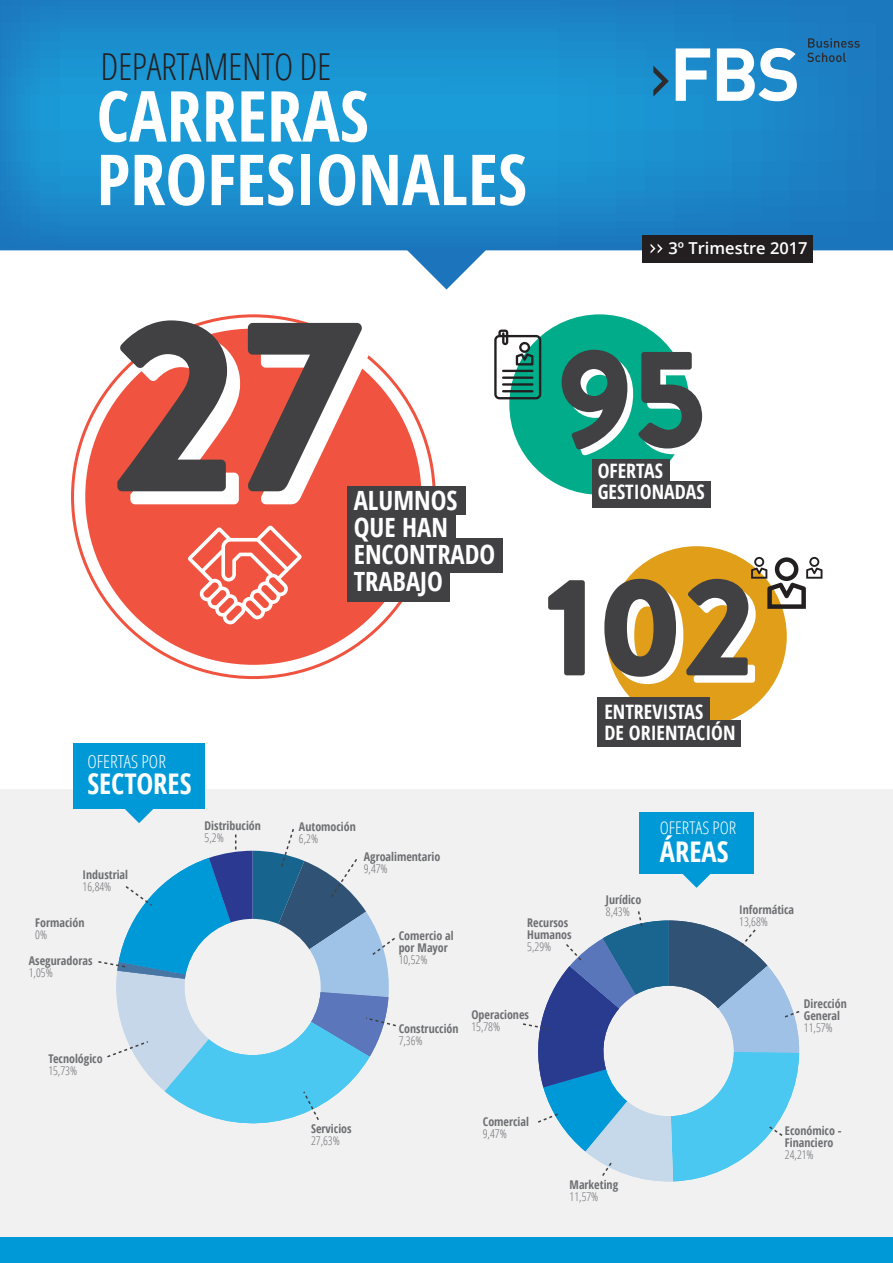
<style>
.page{position:relative;width:893px;height:1263px;background:#fff}
.page>*{position:absolute;margin:0;border:0;box-sizing:border-box;transform-origin:0 0}
.t1{font:700 condensed 70.35px/63.4px "Open Sans";color:#fff}
.t2{font:300 condensed 37.05px "Open Sans";letter-spacing:-.01em;color:#231f20}
.t3{font:700 condensed 28.5px "Open Sans";color:#fff}
.t4{font:700 condensed 26.55px/27px "Open Sans";color:#fff}
.t5{font:700 condensed 19.95px/21.6px "Open Sans";color:#fff}
.t6{font:300 condensed 18px "Open Sans";color:#fff}
.t7{font:300 condensed 17.55px "Open Sans";color:#fff}
.t8{font:600 16.5px "Open Sans";color:#fff}
.t9{font:700 condensed 12px/12px "Open Sans";color:#6e6f72}
.t10{font:300 condensed 12px "Open Sans";color:#6e6f72}
</style>
<div class="page">
<div style="left:0;top:789px;width:893px;height:470px;background:#f1f1f2"></div>
<svg style="left:0;top:0;width:893px;height:250px;background:#1b8acb"></svg>
<div style="left:0;top:1237px;width:893px;height:26px;background:#0099d8"></div>
<div style="left:643px;top:235px;width:170px;height:28px;background:#231f20"></div>
<svg style="left:651px;top:244px;width:12px;height:9px"></svg>
<svg style="left:676px;top:48px;width:121px;height:53px"></svg>
<svg style="left:653px;top:66px;width:16px;height:31px"></svg>
<svg style="left:807px;top:38px;width:53px;height:24px"></svg>
<svg style="left:523px;top:911px;width:277px;height:271px"></svg>
<div style="left:639px;top:812px;width:115px;height:62px;background:#0099d8"></div>
<div style="left:509px;top:314px;width:181px;height:181px;background:#00ac89;border-radius:50%"></div>
<div style="left:606px;top:546px;width:181px;height:180px;background:#e09e19;border-radius:50%"></div>
<div style="left:592px;top:459px;width:78px;height:27px;background:#414042"></div>
<div style="left:592px;top:481px;width:119px;height:27px;background:#414042"></div>
<div style="left:597px;top:697px;width:113px;height:27px;background:#414042"></div>
<div style="left:597px;top:720px;width:144px;height:27px;background:#414042"></div>
<div style="left:85px;top:329px;width:336px;height:336px;background:#f0533f;border-radius:50%"></div>
<div style="left:347px;top:486px;width:119px;height:28px;background:#414042"></div>
<div style="left:347px;top:506px;width:109px;height:34px;background:#414042"></div>
<div style="left:347px;top:538px;width:156px;height:34px;background:#414042"></div>
<div style="left:347px;top:567px;width:103px;height:35px;background:#414042"></div>
<svg style="left:562px;top:350px;width:141px;height:106px"></svg>
<svg style="left:548px;top:580px;width:37px;height:96px"></svg>
<svg style="left:188px;top:525px;width:114px;height:99px"></svg>
<svg style="left:494px;top:330px;width:47px;height:69px"></svg>
<svg style="left:604px;top:557px;width:218px;height:127px"></svg>
<div style="left:73px;top:744px;width:131px;height:65px;background:#0099d8"></div>
<svg style="left:98px;top:805px;width:298px;height:319px"></svg>
<svg style="left:682px;top:874px;width:29px;height:14px"></svg>
<svg style="left:406px;top:249px;width:81px;height:41px"></svg>
<svg style="left:117px;top:320px;width:123px;height:184px"></svg>
<svg style="left:248px;top:323px;width:127px;height:181px"></svg>
<h2 class="t2" style="left:100px;top:41px;width:233px">DEPARTAMENTO DE</h2>
<h1 class="t1" style="left:96px;top:83px;width:432px">CARRERAS<br>PROFESIONALES</h1>
<h3 class="t8" style="left:668px;top:237px;width:141px">3º Trimestre 2017</h3>
<h3 class="t4" style="left:354px;top:486px;width:143px">ALUMNOS<br>QUE HAN<br>ENCONTRADO<br>TRABAJO</h3>
<h3 class="t5" style="left:598px;top:459px;width:108px">OFERTAS<br>GESTIONADAS</h3>
<h3 class="t6" style="left:87px;top:749px;width:80px">OFERTAS POR</h3>
<h3 class="t3" style="left:87px;top:764px;width:106px">SECTORES</h3>
<p class="t9" style="left:83px;top:868px;width:47px">Industrial</p>
<p class="t10" style="left:83px;top:878px;width:30px">16,84%</p>
<p class="t9" style="left:35px;top:917px;width:51px">Formación</p>
<p class="t10" style="left:35px;top:927px;width:13px">0%</p>
<p class="t9" style="left:29px;top:954px;width:65px">Aseguradoras</p>
<p class="t10" style="left:29px;top:964px;width:25px">1,05%</p>
<p class="t9" style="left:205px;top:820px;width:58px">Distribución</p>
<p class="t10" style="left:205px;top:830px;width:21px">5,2%</p>
<p class="t9" style="left:48px;top:1052px;width:56px">Tecnológico</p>
<p class="t10" style="left:48px;top:1062px;width:30px">15,73%</p>
<p class="t9" style="left:299px;top:820px;width:58px">Automoción</p>
<p class="t10" style="left:299px;top:830px;width:21px">6,2%</p>
<p class="t9" style="left:364px;top:850px;width:78px">Agroalimentario</p>
<p class="t10" style="left:364px;top:860px;width:25px">9,47%</p>
<p class="t9" style="left:399px;top:929px;width:57px">Comercio al por Mayor</p>
<p class="t10" style="left:399px;top:951px;width:30px">10,52%</p>
<p class="t9" style="left:527px;top:917px;width:46px">Recursos<br>Humanos</p>
<p class="t10" style="left:527px;top:939px;width:25px">5,29%</p>
<p class="t9" style="left:399px;top:1022px;width:61px">Construcción</p>
<p class="t10" style="left:399px;top:1032px;width:25px">7,36%</p>
<p class="t9" style="left:471px;top:1008px;width:59px">Operaciones</p>
<p class="t10" style="left:471px;top:1018px;width:30px">15,78%</p>
<p class="t9" style="left:311px;top:1122px;width:42px">Servicios</p>
<p class="t10" style="left:311px;top:1132px;width:30px">27,63%</p>
<p class="t9" style="left:483px;top:1115px;width:48px">Comercial</p>
<p class="t10" style="left:483px;top:1125px;width:25px">9,47%</p>
<h3 class="t5" style="left:604px;top:700px;width:133px">ENTREVISTAS<br>DE ORIENTACIÓN</h3>
<p class="t9" style="left:606px;top:893px;width:37px">Jurídico</p>
<p class="t10" style="left:606px;top:903px;width:25px">8,43%</p>
<h3 class="t7" style="left:660px;top:815px;width:78px">OFERTAS POR</h3>
<h3 class="t3" style="left:660px;top:832px;width:70px">ÁREAS</h3>
<p class="t9" style="left:739px;top:903px;width:57px">Informática</p>
<p class="t10" style="left:739px;top:913px;width:30px">13,68%</p>
<p class="t9" style="left:804px;top:998px;width:44px">Dirección<br>General</p>
<p class="t10" style="left:804px;top:1020px;width:30px">11,57%</p>
<p class="t9" style="left:785px;top:1125px;width:58px">Económico -<br>Financiero</p>
<p class="t10" style="left:785px;top:1147px;width:30px">24,21%</p>
<p class="t9" style="left:570px;top:1179px;width:50px">Marketing</p>
<p class="t10" style="left:570px;top:1189px;width:30px">11,57%</p>
</div>
